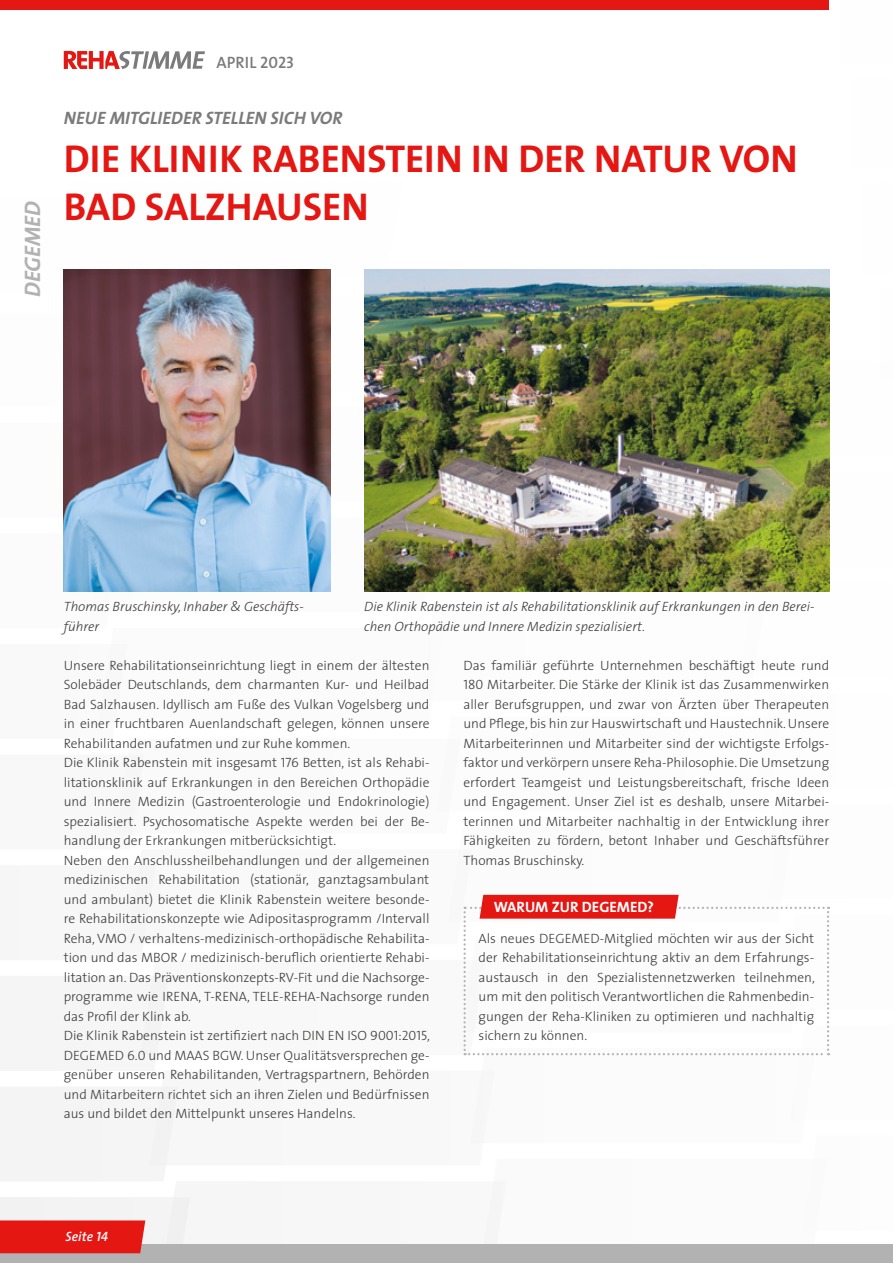
<style>
.page{position:relative;width:893px;height:1263px;background:#fff}
.page>*{position:absolute;margin:0;border:0;box-sizing:border-box;transform-origin:0 0}
.INHALT_Headline{font:700 39px/48px "The Sans";color:#e41713}
.t1{font:italic 700 22.5px "The Sans";color:#b3b2b2}
.INHALT_Subheadline{font:italic 700 18px "The Sans";color:#7c7b7b}
.t2{font:600 16.5px "The Sans";letter-spacing:.005em;color:#7c7b7b}
.INFO{font:700 15px "The Sans";color:#fff}
.INHALT_Grundtext{font:300 13.5px/19.5px "The Sans";color:#3c3c3b;text-align:justify}
.INHALT_Bildunterschr{font:italic 300 13.5px/19.5px "The Sans";color:#3c3c3b}
.t3{font:italic 600 13.5px "The Sans";color:#fff}
.s1{font-family:"The Sans Semi Bold Caps";font-weight:400}
.s2{font-family:"The Sans Light Caps";font-weight:400}
</style>
<div class="page">
<div style="left:0;top:0;width:829px;height:10px;background:#e41713"></div>
<svg style="left:64px;top:51px;width:141px;height:18px"></svg>
<img style="left:0;top:269px;width:893px;height:994px">
<h2 class="t1" style="left:14px;top:297px;width:98px;rotate:-90deg">DEGEMED</h2>
<p class="t2" style="left:216px;top:49px;width:79px">APRIL <span class="s1">2023</span></p>
<p class="INHALT_Subheadline" style="left:64px;top:103px;width:280px">NEUE MITGLIEDER STELLEN SICH VOR</p>
<p class="INHALT_Headline" style="left:64px;top:134px;width:735px">DIE KLINIK RABENSTEIN IN DER NATUR VON<br>BAD SALZHAUSEN</p>
<p class="INHALT_Bildunterschr" style="left:64px;top:596px;width:240px">Thomas Bruschinsky, Inhaber &amp; Geschäfts&shy;führer</p>
<p class="INHALT_Bildunterschr" style="left:364px;top:596px;width:452px">Die Klinik Rabenstein ist als Rehabilitationsklinik auf Erkrankungen in den Berei&shy;chen Orthopädie und Innere Medizin spezialisiert.</p>
<p class="INHALT_Grundtext" style="left:64px;top:655px;width:367px">Unsere Rehabilitationseinrichtung liegt in einem der ältesten Solebäder Deutschlands, dem charmanten Kur- und Heilbad Bad Salzhausen. Idyllisch am Fuße des Vulkan Vogelsberg und in einer fruchtbaren Auenlandschaft gelegen, können unsere Rehabilitanden aufatmen und zur Ruhe kommen.</p>
<p class="INHALT_Grundtext" style="left:64px;top:752px;width:367px">Die Klinik Rabenstein mit insgesamt <span class="s2">176</span> Betten, ist als Rehabi&shy;litationsklinik auf Erkrankungen in den Bereichen Orthopädie und Innere Medizin (Gastroenterologie und Endokrinologie) spezialisiert. Psychosomatische Aspekte werden bei der Be&shy;handlung der Erkrankungen mitberücksichtigt.</p>
<p class="INHALT_Grundtext" style="left:64px;top:850px;width:367px">Neben den Anschlussheilbehandlungen und der allgemeinen medizinischen Rehabilitation (stationär, ganztagsambulant und ambulant) bietet die Klinik Rabenstein weitere besonde&shy;re Rehabilitationskonzepte wie Adipositasprogramm /Intervall Reha, VMO / verhaltens-medizinisch-orthopädische Rehabilita&shy;tion und das MBOR / medizinisch-beruflich orientierte Rehabi&shy;litation an. Das Präventionskonzepts-RV-Fit und die Nachsorge&shy;programme wie IRENA, T-RENA, TELE-REHA-Nachsorge runden das Profil der Klink ab.</p>
<p class="INHALT_Grundtext" style="left:64px;top:1025px;width:368px">Die Klinik Rabenstein ist zertifiziert nach DIN EN ISO <span class="s2">9001</span>:<span class="s2">2015</span>, DEGEMED <span class="s2">6</span>.<span class="s2">0</span> und MAAS BGW. Unser Qualitätsversprechen ge&shy;genüber unseren Rehabilitanden, Vertragspartnern, Behörden und Mitarbeitern richtet sich an ihren Zielen und Bedürfnissen aus und bildet den Mittelpunkt unseres Handelns.</p>
<p class="INHALT_Grundtext" style="left:463px;top:655px;width:367px">Das familiär geführte Unternehmen beschäftigt heute rund <span class="s2">180</span> Mitarbeiter. Die Stärke der Klinik ist das Zusammenwirken aller Berufsgruppen, und zwar von Ärzten über Therapeuten und Pflege, bis hin zur Hauswirtschaft und Haustechnik. Unsere Mitarbeiterinnen und Mitarbeiter sind der wichtigste Erfolgs&shy;faktor und verkörpern unsere Reha-Philosophie. Die Umsetzung erfordert Teamgeist und Leistungsbereitschaft, frische Ideen und Engagement. Unser Ziel ist es deshalb, unsere Mitarbei&shy;terinnen und Mitarbeiter nachhaltig in der Entwicklung ihrer Fähigkeiten zu fördern, betont Inhaber und Geschäftsführer Thomas Bruschinsky.</p>
<p class="INFO" style="left:494px;top:894px;width:162px">WARUM ZUR DEGEMED?</p>
<p class="INHALT_Grundtext" style="left:478px;top:928px;width:338px">Als neues DEGEMED-Mitglied möchten wir aus der Sicht der Rehabilitationseinrichtung aktiv an dem Erfahrungs&shy;austausch in den Spezialistennetzwerken teilnehmen, um mit den politisch Verantwortlichen die Rahmenbedin&shy;gungen der Reha-Kliniken zu optimieren und nachhaltig sichern zu können.</p>
<p class="t3" style="left:66px;top:1225px;width:44px">Seite <span class="s1">14</span></p>
</div>
